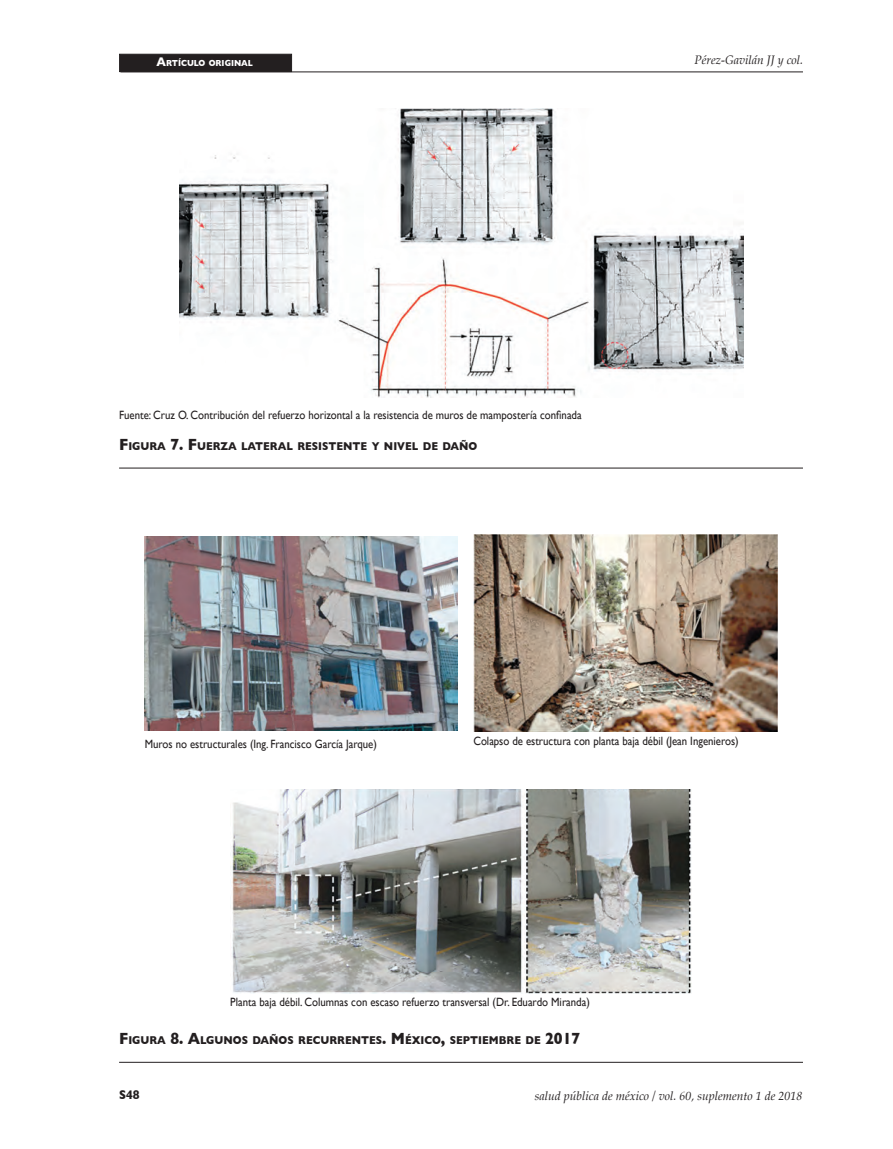
<style>
.page{position:relative;width:893px;height:1149px;background:#fff}
.page>*{position:absolute;margin:0;border:0;box-sizing:border-box;transform-origin:0 0}
.t1{font:700 12.75px "Gill Sans";color:#231f20;scale:.9 1}
.CUADROS{font:12px "Gill Sans";color:#231f20;scale:.9 1}
.t2{font:italic 12px "Palatino";color:#231f20}
.TIT_FIGURA{font:700 11.55px "Gill Sans";color:#231f20;scale:.9 1}
.t3{font:700 8.85px "Gill Sans";color:#fff;scale:.9 1}
.s1{font-size:12.75px}
.s2{font-size:16.5px}
</style>
<div class="page">
<div style="left:119px;top:54px;width:173px;height:18px;background:#231f20;border:1px solid #231f20"></div>
<hr style="left:120px;top:72px;width:683px;height:1px;background:#231f20">
<hr style="left:119px;top:467px;width:684px;height:1px;background:#231f20">
<hr style="left:119px;top:1061px;width:684px;height:1px;background:#231f20">
<img style="left:145px;top:536px;width:313px;height:194px">
<img style="left:473px;top:534px;width:304px;height:197px">
<img style="left:230px;top:789px;width:462px;height:203px">
<img style="left:179px;top:108px;width:564px;height:289px">
<p class="t3" style="left:157px;top:56px;width:109px"><span class="s1">A</span>RTÍCULO ORIGINAL</p>
<p class="t2" style="left:695px;top:53px;width:110px">Pérez-Gavilán JJ y col.</p>
<p class="CUADROS" style="left:119px;top:407px;width:516px">Fuente: Cruz O. Contribución del refuerzo horizontal a la resistencia de muros de mampostería confinada</p>
<p class="TIT_FIGURA" style="left:119px;top:437px;width:400px"><span class="s2">F</span>IGURA <span class="s2">7. F</span>UERZA LATERAL RESISTENTE Y NIVEL DE DAÑO</p>
<p class="CUADROS" style="left:145px;top:736px;width:259px">Muros no estructurales (Ing. Francisco García Jarque)</p>
<p class="CUADROS" style="left:473px;top:733px;width:296px">Colapso de estructura con planta baja débil (Jean Ingenieros)</p>
<p class="CUADROS" style="left:230px;top:994px;width:401px">Planta baja débil. Columnas con escaso refuerzo transversal (Dr. Eduardo Miranda)</p>
<p class="TIT_FIGURA" style="left:119px;top:1031px;width:514px"><span class="s2">F</span>IGURA <span class="s2">8. A</span>LGUNOS DAÑOS RECURRENTES<span class="s2">. M</span> ÉXICO<span class="s2">,</span> SEPTIEMBRE DE <span class="s2">2017</span></p>
<p class="t1" style="left:119px;top:1083px;width:24px">S48</p>
<p class="t2" style="left:535px;top:1088px;width:269px">salud pública de méxico / vol. 60, suplemento 1 de 2018</p>
</div>
